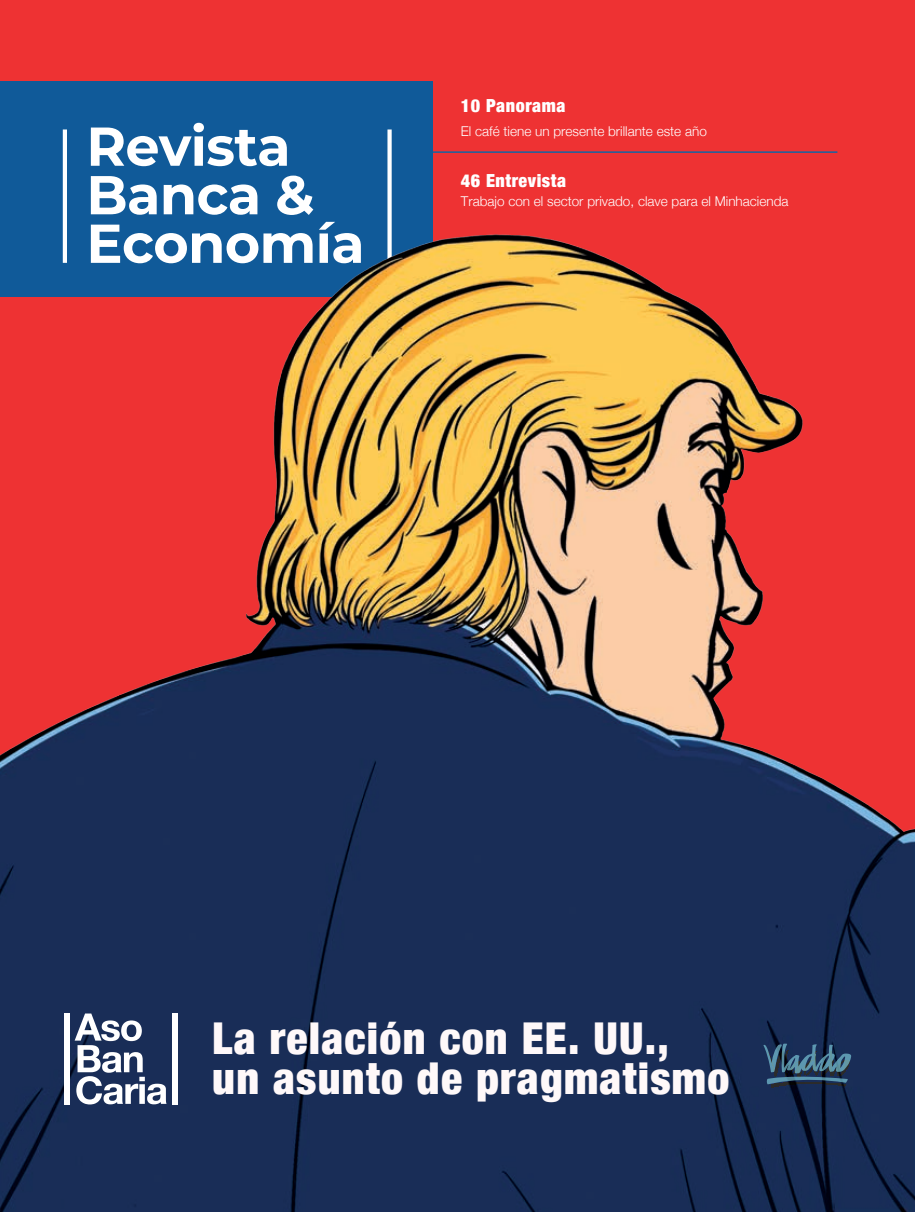
<style>
.page{position:relative;width:915px;height:1212px;background:#fff}
.page>*{position:absolute;margin:0;border:0;box-sizing:border-box;transform-origin:0 0}
.t1{font:900 condensed 43.95px/39.6px "Helvetica Neue";letter-spacing:.03em;color:#fef8f9}
.t2{font:900 condensed 18px "Helvetica Neue";letter-spacing:.03em;color:#fff}
.t3{font:300 13.5px "Helvetica Neue";color:#fff}
</style>
<div class="page">
<img style="left:0;top:1px;width:914px;height:1211px">
<svg style="left:75px;top:1013px;width:91px;height:91px"></svg>
<div style="left:172px;top:1012px;width:6px;height:92px;background:#fff"></div>
<div style="left:65px;top:1012px;width:5px;height:92px;background:#fff"></div>
<svg style="left:763px;top:1043px;width:87px;height:45px;background:#2e4b67"></svg>
<h2 class="t2" style="left:461px;top:91px;width:106px">10 Panorama</h2>
<p class="t3" style="left:461px;top:120px;width:247px">El café tiene un presente brillante este año</p>
<h2 class="t2" style="left:461px;top:165px;width:107px">46 Entrevista</h2>
<p class="t3" style="left:461px;top:191px;width:329px">Trabajo con el sector privado, clave para el Minhacienda</p>
<h1 class="t1" style="left:212px;top:1016px;width:518px">La relación con EE. UU.,<br>un asunto de pragmatismo</h1>
</div>
